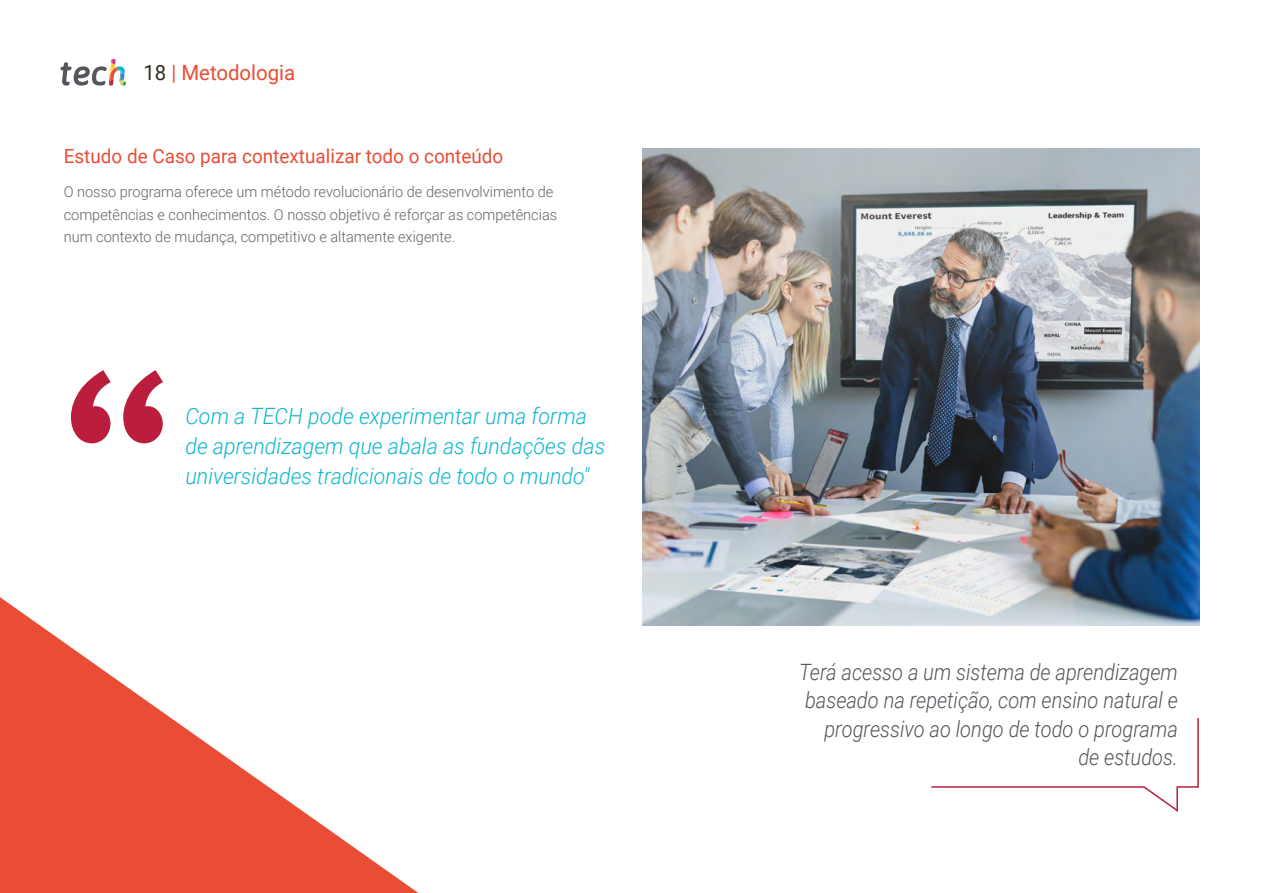
<style>
.page{position:relative;width:1263px;height:893px;background:#fff}
.page>*{position:absolute;margin:0;border:0;box-sizing:border-box;transform-origin:0 0}
.t1{font:italic 300 22.5px/28.5px "Roboto";color:#52555b;text-align:right;scale:.89 1}
.t2{font:italic 300 22.5px/30px "Roboto";color:#0fb6cf;scale:.95 1}
.t3{font:21px "Roboto";color:#e94d35}
.t4{font:19.5px "Roboto";color:#e94d35}
.t5{font:300 15px/22.5px "Roboto";color:#61646a}
.s1{color:#312e20}
</style>
<div class="page">
<img style="left:642px;top:149px;width:557px;height:477px">
<svg style="left:61px;top:59px;width:65px;height:27px"></svg>
<svg style="left:0;top:597px;width:419px;height:296px"></svg>
<svg style="left:931px;top:718px;width:268px;height:94px"></svg>
<svg style="left:71px;top:370px;width:92px;height:73px"></svg>
<h2 class="t3" style="left:144px;top:57px;width:153px"><span class="s1">18</span> | Metodologia</h2>
<h3 class="t4" style="left:64px;top:143px;width:441px">Estudo de Caso para contextualizar todo o conteúdo</h3>
<p class="t5" style="left:64px;top:180px;width:495px">O nosso programa oferece um método revolucionário de desenvolvimento de competências e conhecimentos. O nosso objetivo é reforçar as competências num contexto de mudança, competitivo e altamente exigente.</p>
<h1 class="t2" style="left:185px;top:400px;width:443px">Com a TECH pode experimentar uma forma de aprendizagem que abala as fundações das universidades tradicionais de todo o mundo"</h1>
<h1 class="t1" style="left:799px;top:656px;width:427px">Terá acesso a um sistema de aprendizagem baseado na repetição, com ensino natural e progressivo ao longo de todo o programa de estudos.</h1>
</div>
